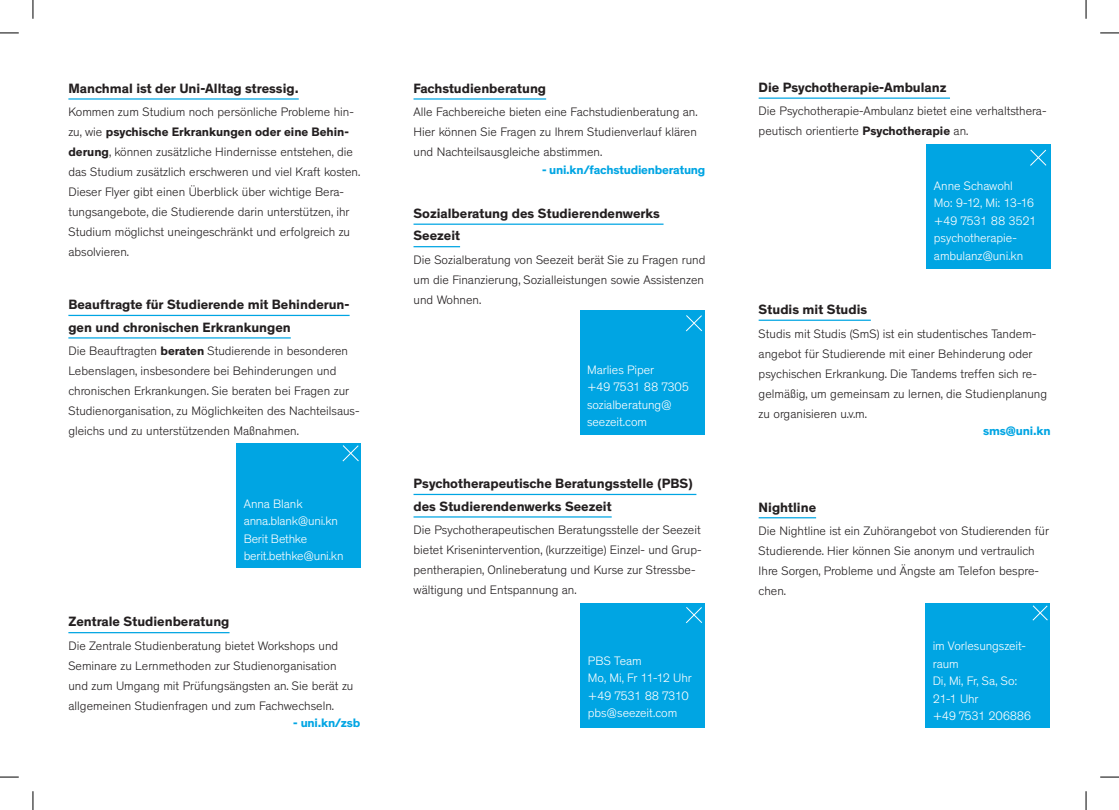
<style>
.page{position:relative;width:1119px;height:810px;background:#fff}
.page>*{position:absolute;margin:0;border:0;box-sizing:border-box;transform-origin:0 0}
.t1{font:700 13.75px/22.5px "Theinhardt";color:#231f20}
.t2{font:300 12.5px/20px "Theinhardt";color:#231f20}
.t3{font:300 12.5px/17.5px "Theinhardt";letter-spacing:-.01em;color:#fff}
.t4{font:700 12.5px "Theinhardt";letter-spacing:-.015em;color:#00a5e3}
.s1{font-weight:700}
</style>
<div class="page">
<hr style="left:68px;top:98px;width:231px;height:2px;background:#00a5e3">
<hr style="left:68px;top:315px;width:281px;height:1px;background:#00a5e3">
<hr style="left:68px;top:337px;width:223px;height:2px;background:#00a5e3">
<hr style="left:758px;top:98px;width:191px;height:1px;background:#00a5e3">
<hr style="left:68px;top:632px;width:161px;height:1px;background:#00a5e3">
<hr style="left:413px;top:98px;width:133px;height:2px;background:#00a5e3">
<hr style="left:413px;top:224px;width:250px;height:1px;background:#00a5e3">
<hr style="left:413px;top:246px;width:47px;height:1px;background:#00a5e3">
<hr style="left:413px;top:494px;width:283px;height:1px;background:#00a5e3">
<hr style="left:413px;top:516px;width:198px;height:2px;background:#00a5e3">
<div style="left:580px;top:310px;width:124px;height:124px;background:#00a5e3"></div>
<svg style="left:686px;top:315px;width:16px;height:17px"></svg>
<div style="left:580px;top:603px;width:124px;height:124px;background:#00a5e3"></div>
<svg style="left:686px;top:607px;width:16px;height:16px"></svg>
<div style="left:926px;top:145px;width:124px;height:124px;background:#00a5e3"></div>
<svg style="left:1030px;top:149px;width:16px;height:17px"></svg>
<div style="left:236px;top:443px;width:124px;height:124px;background:#00a5e3"></div>
<svg style="left:342px;top:445px;width:17px;height:17px"></svg>
<hr style="left:758px;top:320px;width:112px;height:1px;background:#00a5e3">
<hr style="left:758px;top:517px;width:58px;height:1px;background:#00a5e3">
<div style="left:925px;top:603px;width:124px;height:124px;background:#00a5e3"></div>
<svg style="left:1032px;top:605px;width:16px;height:16px"></svg>
<svg style="left:0;top:32px;width:19px;height:2px"></svg>
<svg style="left:1100px;top:32px;width:18px;height:2px"></svg>
<svg style="left:0;top:776px;width:19px;height:2px"></svg>
<svg style="left:1100px;top:776px;width:18px;height:2px"></svg>
<svg style="left:32px;top:0;width:2px;height:19px"></svg>
<svg style="left:32px;top:791px;width:2px;height:19px"></svg>
<svg style="left:1085px;top:0;width:1px;height:19px"></svg>
<svg style="left:1085px;top:791px;width:1px;height:19px"></svg>
<p class="t1" style="left:68px;top:77px;width:232px">Manchmal ist der Uni-Alltag stressig.</p>
<p class="t2" style="left:68px;top:102px;width:293px">Kommen zum Studium noch persönliche Probleme hin&shy;zu, wie <span class="s1">psychische Erkrankungen oder eine Behin&shy;derung</span>, können zusätzliche Hindernisse entstehen, die das Studium zusätzlich erschweren und viel Kraft kosten.</p>
<p class="t2" style="left:68px;top:182px;width:283px">Dieser Flyer gibt einen Überblick über wichtige Bera&shy;tungsangebote, die Studierende darin unterstützen, ihr Studium möglichst uneingeschränkt und erfolgreich zu absolvieren.</p>
<p class="t1" style="left:68px;top:294px;width:283px">Beauftragte für Studierende mit Behinderun&shy;gen und chronischen Erkrankungen</p>
<p class="t2" style="left:68px;top:341px;width:292px">Die Beauftragten <span class="s1">beraten</span> Studierende in besonderen Lebenslagen, insbesondere bei Behinderungen und chronischen Erkrankungen. Sie beraten bei Fragen zur Studienorganisation, zu Möglichkeiten des Nachteilsaus&shy;gleichs und zu unterstützenden Maßnahmen.</p>
<p class="t3" style="left:244px;top:495px;width:60px">Anna Blank</p>
<p class="t3" style="left:244px;top:512px;width:96px">anna.blank@uni.kn</p>
<p class="t3" style="left:244px;top:530px;width:65px">Berit Bethke</p>
<p class="t3" style="left:244px;top:547px;width:101px">berit.bethke@uni.kn</p>
<p class="t1" style="left:68px;top:611px;width:163px">Zentrale Studienberatung</p>
<p class="t2" style="left:68px;top:636px;width:286px">Die Zentrale Studienberatung bietet Workshops und Seminare zu Lernmethoden zur Studienorganisation und zum Umgang mit Prüfungsängsten an. Sie berät zu allgemeinen Studienfragen und zum Fachwechseln.</p>
<p class="t4" style="left:293px;top:715px;width:69px">- uni.kn/zsb</p>
<p class="t1" style="left:413px;top:77px;width:134px">Fachstudienberatung</p>
<p class="t2" style="left:413px;top:102px;width:285px;text-align:justify">Alle Fachbereiche bieten eine Fachstudienberatung an.<br>Hier können Sie Fragen zu Ihrem Studienverlauf klären und Nachteilsausgleiche abstimmen.</p>
<p class="t4" style="left:542px;top:162px;width:165px">- uni.kn/fachstudienberatung</p>
<p class="t1" style="left:413px;top:202px;width:248px">Sozialberatung des Studierendenwerks<br>Seezeit</p>
<p class="t2" style="left:413px;top:250px;width:293px;text-align:justify">Die Sozialberatung von Seezeit berät Sie zu Fragen rund um die Finanzierung, Sozialleistungen sowie Assistenzen und Wohnen.</p>
<p class="t3" style="left:587px;top:361px;width:69px">Marlies Piper</p>
<p class="t3" style="left:587px;top:379px;width:104px">+49 7531 88 7305</p>
<p class="t3" style="left:587px;top:396px;width:86px">sozialberatung@ seezeit.com</p>
<p class="t1" style="left:413px;top:473px;width:281px">Psychotherapeutische Beratungsstelle (PBS) des Studierendenwerks Seezeit</p>
<p class="t2" style="left:413px;top:520px;width:289px">Die Psychotherapeutischen Beratungsstelle der Seezeit bietet Krisenintervention, (kurzzeitige) Einzel- und Grup&shy;pentherapien, Onlineberatung und Kurse zur Stressbe&shy;wältigung und Entspannung an.</p>
<p class="t3" style="left:588px;top:652px;width:55px">PBS Team</p>
<p class="t3" style="left:588px;top:670px;width:105px">Mo, Mi, Fr 11-12 Uhr</p>
<p class="t3" style="left:588px;top:687px;width:102px">+49 7531 88 7310</p>
<p class="t3" style="left:588px;top:705px;width:91px">pbs@seezeit.com</p>
<p class="t1" style="left:758px;top:76px;width:189px">Die Psychotherapie-Ambulanz</p>
<p class="t2" style="left:758px;top:101px;width:289px">Die Psychotherapie-Ambulanz bietet eine verhaltsthera&shy;peutisch orientierte <span class="s1">Psychotherapie</span> an.</p>
<p class="t3" style="left:933px;top:177px;width:80px">Anne Schawohl</p>
<p class="t3" style="left:933px;top:195px;width:102px">Mo: 9-12, Mi: 13-16</p>
<p class="t3" style="left:933px;top:212px;width:104px">+49 7531 88 3521</p>
<p class="t3" style="left:933px;top:230px;width:84px">psychotherapie-</p>
<p class="t3" style="left:933px;top:247px;width:91px">ambulanz@uni.kn</p>
<p class="t1" style="left:758px;top:298px;width:110px">Studis mit Studis</p>
<p class="t2" style="left:758px;top:324px;width:290px">Studis mit Studis (SmS) ist ein studentisches Tandem&shy;angebot für Studierende mit einer Behinderung oder psychischen Erkrankung. Die Tandems treffen sich re&shy;gelmäßig, um gemeinsam zu lernen, die Studienplanung zu organisieren u.v.m.</p>
<p class="t4" style="left:982px;top:423px;width:69px">sms@uni.kn</p>
<p class="t1" style="left:758px;top:496px;width:59px">Nightline</p>
<p class="t2" style="left:758px;top:521px;width:292px">Die Nightline ist ein Zuhörangebot von Studierenden für Studierende. Hier können Sie anonym und vertraulich Ihre Sorgen, Probleme und Ängste am Telefon bespre&shy;chen.</p>
<p class="t3" style="left:932px;top:637px;width:95px">im Vorlesungszeit&shy;raum</p>
<p class="t3" style="left:932px;top:672px;width:86px">Di, Mi, Fr, Sa, So:<br>21-1 Uhr</p>
<p class="t3" style="left:932px;top:707px;width:100px">+49 7531 206886</p>
</div>
